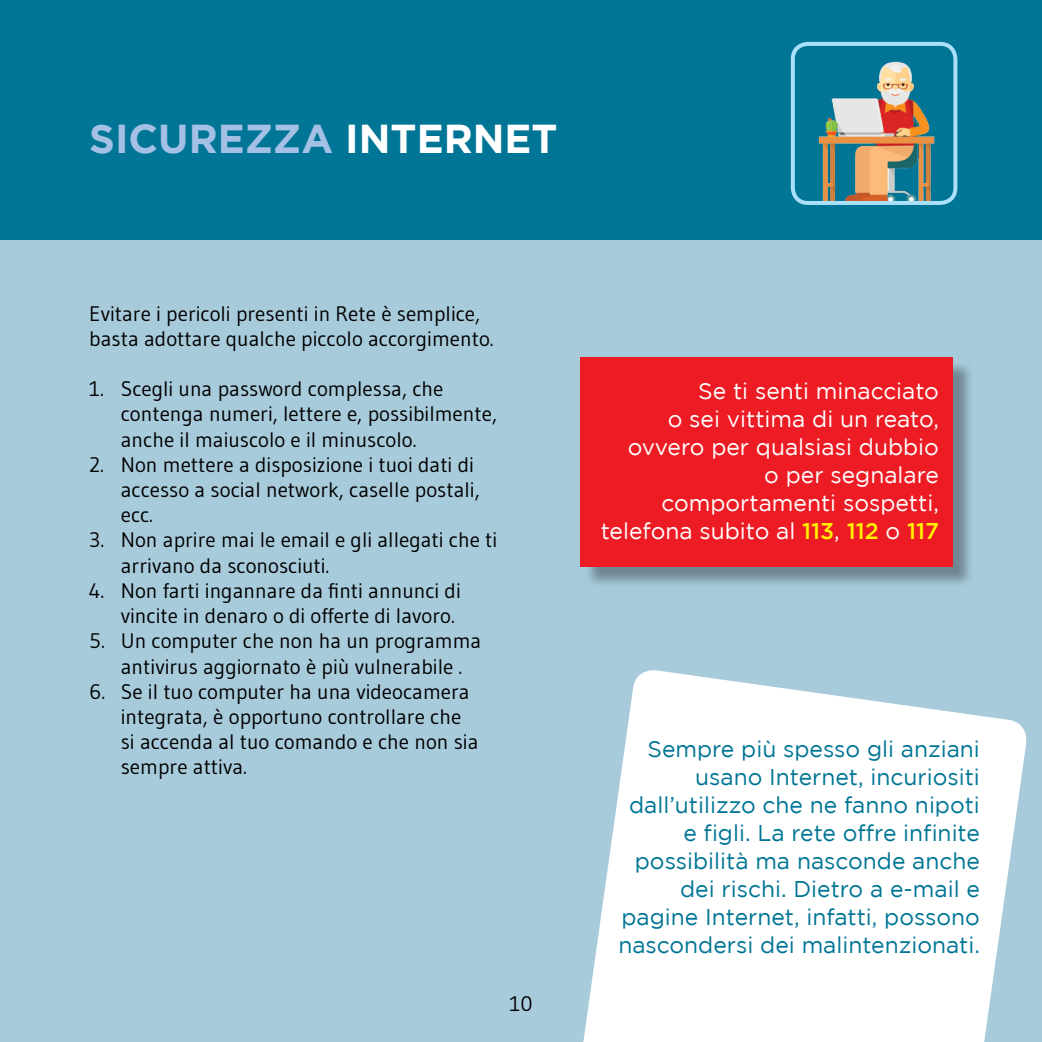
<style>
.page{position:relative;width:1042px;height:1042px;background:#a8cbdb}
.page>*{position:absolute;margin:0;border:0;box-sizing:border-box;transform-origin:0 0}
.t1{font:700 40.25px "Gotham";color:#a4c0e4}
.t2{font:22.75px/28px "Gotham";color:#007595;text-align:right}
.t3{font:22.75px/28px "Gotham";color:#fff;text-align:right}
.t4{font:21px/25.2px "Gudea";color:#000}
.s1{color:#fff}
.s2{font-weight:500;color:#fff100}
</style>
<div class="page">
<svg style="left:583px;top:670px;width:444px;height:372px"></svg>
<div style="left:0;top:0;width:1042px;height:239px;background:#007595"></div>
<img style="left:790px;top:47px;width:160px;height:153px">
<div style="left:791px;top:42px;width:166px;height:163px;border:4px solid #aae0f9;border-radius:15px"></div>
<div style="left:583px;top:359px;width:391px;height:229px;background:#000;opacity:.34"></div>
<div style="left:580px;top:357px;width:372px;height:210px;background:#ed1b23"></div>
<h1 class="t1" style="left:89px;top:115px;width:470px">SICUREZZA <span class="s1">INTERNET</span></h1>
<p class="t4" style="left:89px;top:300px;width:406px">Evitare i pericoli presenti in Rete è semplice, basta adottare qualche piccolo accorgimento.</p>
<p class="t4" style="left:121px;top:376px;width:378px;text-indent:-32px">1. Scegli una password complessa, che contenga numeri, lettere e, possibilmente, anche il maiuscolo e il minuscolo.</p>
<p class="t4" style="left:121px;top:451px;width:360px;text-indent:-32px">2. Non mettere a disposizione i tuoi dati di accesso a social network, caselle postali, ecc.</p>
<p class="t4" style="left:121px;top:527px;width:378px;text-indent:-32px">3. Non aprire mai le email e gli allegati che ti arrivano da sconosciuti.</p>
<p class="t4" style="left:89px;top:577px;width:373px;text-align:right">4. Non farti ingannare da finti annunci di vincite in denaro o di offerte di lavoro.</p>
<p class="t4" style="left:89px;top:628px;width:394px;text-align:center">5. Un computer che non ha un programma antivirus aggiornato è più vulnerabile .</p>
<p class="t4" style="left:121px;top:678px;width:359px;text-indent:-32px">6. Se il tuo computer ha una videocamera integrata, è opportuno controllare che si accenda al tuo comando e che non sia sempre attiva.</p>
<p class="t4" style="left:509px;top:991px;width:25px">10</p>
<p class="t3" style="left:601px;top:376px;width:340px">Se ti senti minacciato<br>o sei vittima di un reato, ovvero per qualsiasi dubbio<br>o per segnalare comportamenti sospetti, telefona subito al <span class="s2">113</span>, <span class="s2">112</span> o <span class="s2">117</span></p>
<p class="t2" style="left:618px;top:734px;width:363px">Sempre più spesso gli anziani usano Internet, incuriositi dall’utilizzo che ne fanno nipoti e figli. La rete offre infinite possibilità ma nasconde anche dei rischi. Dietro a e-mail e pagine Internet, infatti, possono nascondersi dei malintenzionati.</p>
</div>
